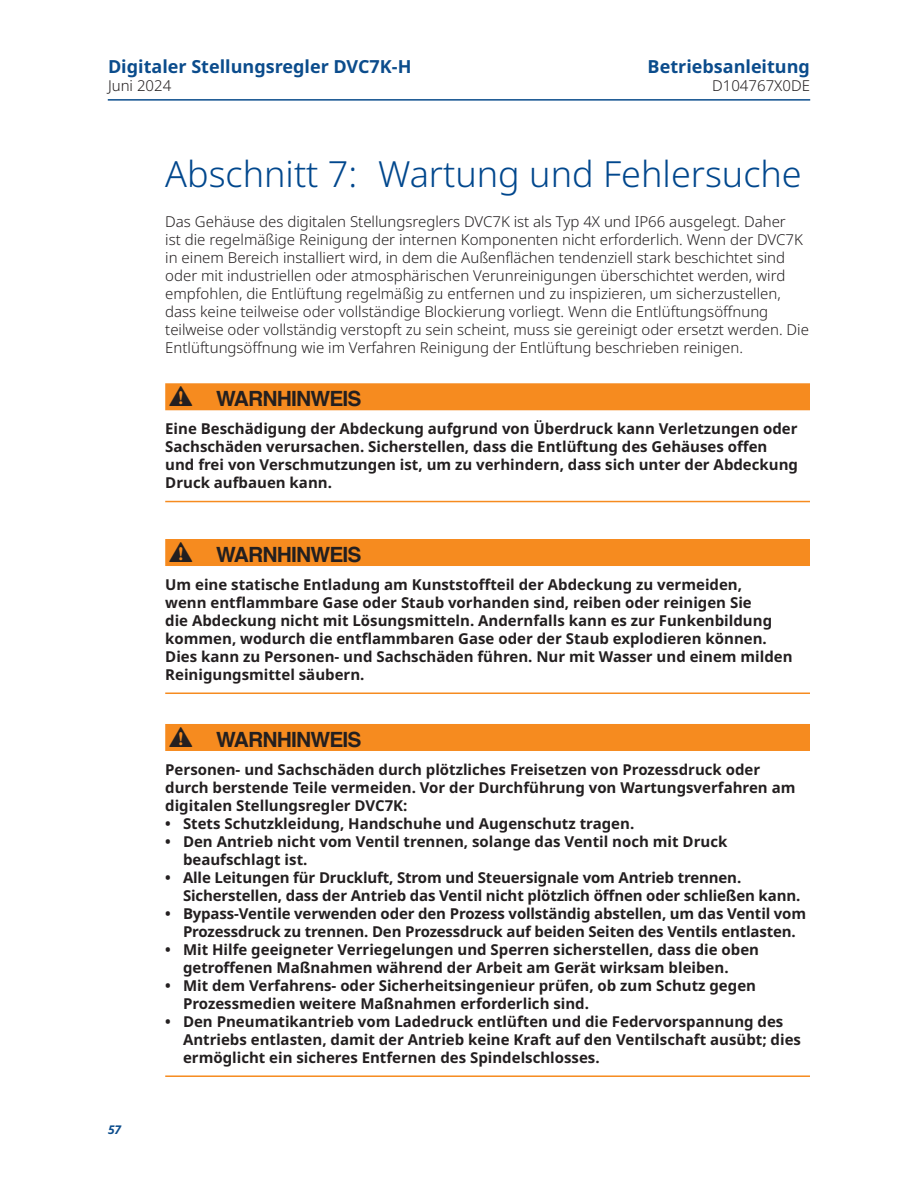
<style>
.page{position:relative;width:918px;height:1188px;background:#fff}
.page>*{position:absolute;margin:0;border:0;box-sizing:border-box;transform-origin:0 0}
.t1{font:300 36px "Noto Sans";color:#01478d}
.t2{font:700 21px "Helvetica";letter-spacing:-.04em;color:#231f20}
.t3{font:700 18px "Noto Sans";color:#0b4c8c}
._06_Warning_text{font:700 15px/18px "Noto Sans";color:#231f20}
._01_Body_Text{font:300 15px/18px "Noto Sans";color:#231f20}
.t4{font:italic 700 12px "Noto Sans";color:#0b4c8c}
</style>
<div class="page">
<hr style="left:108px;top:99px;width:702px;height:2px;background:#0b4c8c">
<div style="left:165px;top:383px;width:645px;height:27px;background:#f68b1f"></div>
<hr style="left:165px;top:501px;width:645px;height:1px;background:#f68b1f">
<div style="left:165px;top:539px;width:645px;height:27px;background:#f68b1f"></div>
<hr style="left:165px;top:693px;width:645px;height:1px;background:#f68b1f">
<div style="left:165px;top:724px;width:645px;height:27px;background:#f68b1f"></div>
<hr style="left:165px;top:1075px;width:645px;height:2px;background:#f68b1f">
<p class="t3" style="left:108px;top:57px;width:305px">Digitaler Stellungsregler DVC7K-H</p>
<p class="t3" style="left:648px;top:57px;width:164px">Betriebsanleitung</p>
<p class="_01_Body_Text" style="left:108px;top:77px;width:65px">Juni 2024</p>
<p class="_01_Body_Text" style="left:712px;top:77px;width:99px">D104767X0DE</p>
<p class="t1" style="left:165px;top:154px;width:638px">Abschnitt 7: Wartung und Fehlersuche</p>
<p class="_01_Body_Text" style="left:165px;top:212px;width:645px">Das Gehäuse des digitalen Stellungsreglers DVC7K ist als Typ 4X und IP66 ausgelegt. Daher<br>ist die regelmäßige Reinigung der internen Komponenten nicht erforderlich. Wenn der DVC7K in einem Bereich installiert wird, in dem die Außenflächen tendenziell stark beschichtet sind oder mit industriellen oder atmosphärischen Verunreinigungen überschichtet werden, wird empfohlen, die Entlüftung regelmäßig zu entfernen und zu inspizieren, um sicherzustellen, dass keine teilweise oder vollständige Blockierung vorliegt. Wenn die Entlüftungsöffnung teilweise oder vollständig verstopft zu sein scheint, muss sie gereinigt oder ersetzt werden. Die Entlüftungsöffnung wie im Verfahren Reinigung der Entlüftung beschrieben reinigen.</p>
<p class="t2" style="left:216px;top:382px;width:147px">WARNHINWEIS</p>
<p class="_06_Warning_text" style="left:165px;top:420px;width:634px">Eine Beschädigung der Abdeckung aufgrund von Überdruck kann Verletzungen oder Sachschäden verursachen. Sicherstellen, dass die Entlüftung des Gehäuses offen und frei von Verschmutzungen ist, um zu verhindern, dass sich unter der Abdeckung Druck aufbauen kann.</p>
<p class="t2" style="left:216px;top:537px;width:147px">WARNHINWEIS</p>
<p class="_06_Warning_text" style="left:165px;top:576px;width:629px">Um eine statische Entladung am Kunststoffteil der Abdeckung zu vermeiden,<br>wenn entflammbare Gase oder Staub vorhanden sind, reiben oder reinigen Sie<br>die Abdeckung nicht mit Lösungsmitteln. Andernfalls kann es zur Funkenbildung kommen, wodurch die entflammbaren Gase oder der Staub explodieren können.<br>Dies kann zu Personen- und Sachschäden führen. Nur mit Wasser und einem milden Reinigungsmittel säubern.</p>
<p class="t4" style="left:108px;top:1121px;width:15px">57</p>
<p class="t2" style="left:216px;top:722px;width:147px">WARNHINWEIS</p>
<p class="_06_Warning_text" style="left:165px;top:761px;width:632px">Personen- und Sachschäden durch plötzliches Freisetzen von Prozessdruck oder durch berstende Teile vermeiden. Vor der Durchführung von Wartungsverfahren am digitalen Stellungsregler DVC7K:</p>
<p class="_06_Warning_text" style="left:165px;top:815px;width:471px">• Stets Schutzkleidung, Handschuhe und Augenschutz tragen.</p>
<p class="_06_Warning_text" style="left:183px;top:833px;width:546px;text-indent:-18px">• Den Antrieb nicht vom Ventil trennen, solange das Ventil noch mit Druck beaufschlagt ist.</p>
<p class="_06_Warning_text" style="left:183px;top:869px;width:619px;text-indent:-18px">• Alle Leitungen für Druckluft, Strom und Steuersignale vom Antrieb trennen.<br>Sicherstellen, dass der Antrieb das Ventil nicht plötzlich öffnen oder schließen kann.</p>
<p class="_06_Warning_text" style="left:165px;top:905px;width:642px;text-align:center">• Bypass-Ventile verwenden oder den Prozess vollständig abstellen, um das Ventil vom<br>Prozessdruck zu trennen. Den Prozessdruck auf beiden Seiten des Ventils entlasten.</p>
<p class="_06_Warning_text" style="left:183px;top:941px;width:578px;text-indent:-18px">• Mit Hilfe geeigneter Verriegelungen und Sperren sicherstellen, dass die oben getroffenen Maßnahmen während der Arbeit am Gerät wirksam bleiben.</p>
<p class="_06_Warning_text" style="left:183px;top:977px;width:575px;text-indent:-18px">• Mit dem Verfahrens- oder Sicherheitsingenieur prüfen, ob zum Schutz gegen<br>Prozessmedien weitere Maßnahmen erforderlich sind.</p>
<p class="_06_Warning_text" style="left:183px;top:1013px;width:619px;text-indent:-18px">• Den Pneumatikantrieb vom Ladedruck entlüften und die Federvorspannung des<br>Antriebs entlasten, damit der Antrieb keine Kraft auf den Ventilschaft ausübt; dies ermöglicht ein sicheres Entfernen des Spindelschlosses.</p>
</div>
